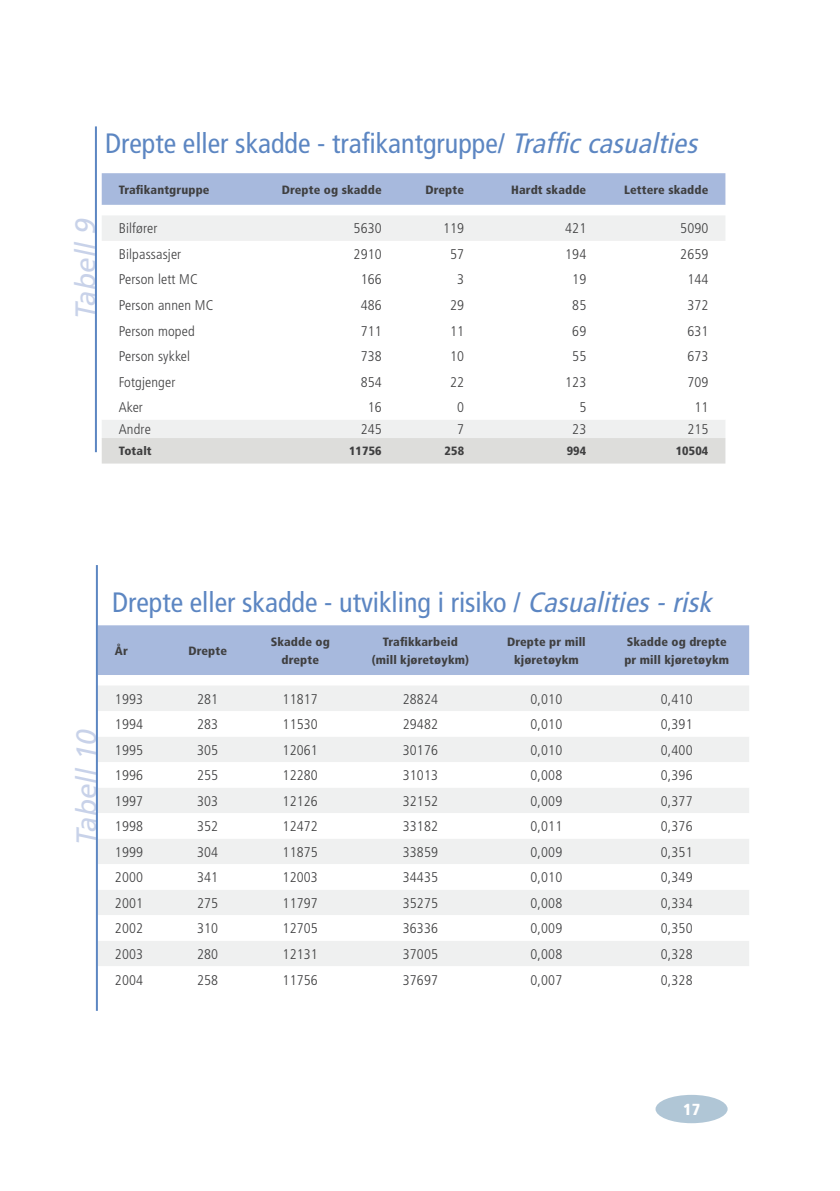
<style>
.page{position:relative;width:840px;height:1191px;background:#fff}
.page>*{position:absolute;margin:0;border:0;box-sizing:border-box;transform-origin:0 0}
.t1{font:condensed 28px "Frutiger";color:#5c86c2}
.t2{font:italic 28px "Frutiger";color:#c8d2e9}
.t3{font:900 condensed 16px "Frutiger";color:#fff}
.t4{font:300 condensed 14px "Frutiger";letter-spacing:.01em;color:#3f3f40}
.t5{font:900 condensed 12px/18px "Frutiger";letter-spacing:.01em;color:#3f3f40;text-align:center}
.s1{font-style:italic}
</style>
<div class="page">
<div style="left:98px;top:625px;width:650px;height:50px;background:#a7b9dd"></div>
<div style="left:98px;top:686px;width:650px;height:25px;background:#eff0f0"></div>
<svg style="left:98px;top:737px;width:650px;height:229px;fill:#eff0f0"></svg>
<hr style="left:96px;top:565px;width:2px;height:445px;background:#5c86c2">
<div style="left:102px;top:173px;width:623px;height:32px;background:#a7b9dd"></div>
<div style="left:102px;top:216px;width:623px;height:222px;background:#eff0f0"></div>
<svg style="left:102px;top:241px;width:623px;height:178px"></svg>
<div style="left:102px;top:438px;width:623px;height:25px;background:#dddddb"></div>
<hr style="left:95px;top:126px;width:2px;height:326px;background:#5c86c2">
<div style="left:655px;top:1094px;width:72px;height:29px;background:#b0c6d6;border-radius:50%"></div>
<h1 class="t2" style="left:69px;top:319px;width:102px;rotate:-90deg">Tabell 9</h1>
<h1 class="t1" style="left:105px;top:127px;width:600px">Drepte eller skadde - trafikantgruppe/ <span class="s1">Trafficcasualties</span></h1>
<p class="t5" style="left:119px;top:180px;width:92px">Trafikantgruppe</p>
<p class="t5" style="left:281px;top:180px;width:101px">Drepte og skadde</p>
<p class="t5" style="left:425px;top:180px;width:40px">Drepte</p>
<p class="t5" style="left:511px;top:180px;width:76px">Hardt skadde</p>
<p class="t5" style="left:623px;top:180px;width:86px">Lettere skadde</p>
<p class="t4" style="left:119px;top:221px;width:40px">Bilfører</p>
<p class="t4" style="left:353px;top:221px;width:30px">5630</p>
<p class="t4" style="left:443px;top:221px;width:23px">119</p>
<p class="t4" style="left:565px;top:221px;width:23px">421</p>
<p class="t4" style="left:680px;top:221px;width:30px">5090</p>
<p class="t4" style="left:119px;top:246px;width:64px">Bilpassasjer</p>
<p class="t4" style="left:353px;top:246px;width:30px">2910</p>
<p class="t4" style="left:450px;top:246px;width:15px">57</p>
<p class="t4" style="left:565px;top:246px;width:23px">194</p>
<p class="t4" style="left:680px;top:246px;width:30px">2659</p>
<p class="t4" style="left:119px;top:272px;width:81px">Person lett MC</p>
<p class="t4" style="left:360px;top:272px;width:23px">166</p>
<p class="t4" style="left:457px;top:272px;width:8px">3</p>
<p class="t4" style="left:572px;top:272px;width:15px">19</p>
<p class="t4" style="left:687px;top:272px;width:23px">144</p>
<p class="t4" style="left:119px;top:297px;width:96px">Person annen MC</p>
<p class="t4" style="left:360px;top:297px;width:23px">486</p>
<p class="t4" style="left:450px;top:297px;width:15px">29</p>
<p class="t4" style="left:572px;top:297px;width:15px">85</p>
<p class="t4" style="left:687px;top:297px;width:23px">372</p>
<p class="t4" style="left:119px;top:323px;width:77px">Person moped</p>
<p class="t4" style="left:360px;top:323px;width:23px">711</p>
<p class="t4" style="left:450px;top:323px;width:15px">11</p>
<p class="t4" style="left:572px;top:323px;width:15px">69</p>
<p class="t4" style="left:687px;top:323px;width:23px">631</p>
<p class="t4" style="left:119px;top:348px;width:73px">Person sykkel</p>
<p class="t4" style="left:360px;top:348px;width:23px">738</p>
<p class="t4" style="left:450px;top:348px;width:15px">10</p>
<p class="t4" style="left:572px;top:348px;width:15px">55</p>
<p class="t4" style="left:687px;top:348px;width:23px">673</p>
<p class="t4" style="left:119px;top:374px;width:58px">Fotgjenger</p>
<p class="t4" style="left:360px;top:374px;width:23px">854</p>
<p class="t4" style="left:450px;top:374px;width:15px">22</p>
<p class="t4" style="left:565px;top:374px;width:23px">123</p>
<p class="t4" style="left:687px;top:374px;width:23px">709</p>
<p class="t4" style="left:119px;top:399px;width:26px">Aker</p>
<p class="t4" style="left:367px;top:399px;width:15px">16</p>
<p class="t4" style="left:457px;top:399px;width:8px">0</p>
<p class="t4" style="left:579px;top:399px;width:8px">5</p>
<p class="t4" style="left:694px;top:399px;width:15px">11</p>
<p class="t4" style="left:119px;top:421px;width:34px">Andre</p>
<p class="t4" style="left:360px;top:421px;width:23px">245</p>
<p class="t4" style="left:457px;top:421px;width:8px">7</p>
<p class="t4" style="left:572px;top:421px;width:15px">23</p>
<p class="t4" style="left:687px;top:421px;width:23px">215</p>
<p class="t5" style="left:119px;top:442px;width:34px">Totalt</p>
<p class="t5" style="left:349px;top:442px;width:34px">11756</p>
<p class="t5" style="left:444px;top:442px;width:21px">258</p>
<p class="t5" style="left:566px;top:442px;width:21px">994</p>
<p class="t5" style="left:675px;top:442px;width:34px">10504</p>
<h1 class="t2" style="left:70px;top:845px;width:118px;rotate:-90deg">Tabell 10</h1>
<h1 class="t1" style="left:112px;top:586px;width:607px">Drepte eller skadde - utvikling i risiko / <span class="s1">Casualities-risk</span></h1>
<p class="t5" style="left:115px;top:641px;width:14px">År</p>
<p class="t5" style="left:188px;top:641px;width:40px">Drepte</p>
<p class="t5" style="left:270px;top:632px;width:61px">Skadde og drepte</p>
<p class="t5" style="left:371px;top:632px;width:99px">Trafikkarbeid (mill kjøretøykm)</p>
<p class="t5" style="left:507px;top:632px;width:80px">Drepte pr mill kjøretøykm</p>
<p class="t5" style="left:624px;top:632px;width:106px;text-align:left">Skadde og drepte pr mill kjøretøykm</p>
<p class="t4" style="left:115px;top:690px;width:30px">1993</p>
<p class="t4" style="left:197px;top:690px;width:23px">281</p>
<p class="t4" style="left:282px;top:690px;width:37px">11817</p>
<p class="t4" style="left:402px;top:690px;width:37px">28824</p>
<p class="t4" style="left:530px;top:690px;width:33px">0,010</p>
<p class="t4" style="left:660px;top:690px;width:33px">0,410</p>
<p class="t4" style="left:115px;top:716px;width:30px">1994</p>
<p class="t4" style="left:197px;top:716px;width:23px">283</p>
<p class="t4" style="left:282px;top:716px;width:37px">11530</p>
<p class="t4" style="left:402px;top:716px;width:37px">29482</p>
<p class="t4" style="left:530px;top:716px;width:33px">0,010</p>
<p class="t4" style="left:660px;top:716px;width:33px">0,391</p>
<p class="t4" style="left:115px;top:742px;width:30px">1995</p>
<p class="t4" style="left:197px;top:742px;width:23px">305</p>
<p class="t4" style="left:282px;top:742px;width:37px">12061</p>
<p class="t4" style="left:402px;top:742px;width:37px">30176</p>
<p class="t4" style="left:530px;top:742px;width:33px">0,010</p>
<p class="t4" style="left:660px;top:742px;width:33px">0,400</p>
<p class="t4" style="left:115px;top:767px;width:30px">1996</p>
<p class="t4" style="left:197px;top:767px;width:23px">255</p>
<p class="t4" style="left:282px;top:767px;width:37px">12280</p>
<p class="t4" style="left:402px;top:767px;width:37px">31013</p>
<p class="t4" style="left:530px;top:767px;width:33px">0,008</p>
<p class="t4" style="left:660px;top:767px;width:33px">0,396</p>
<p class="t4" style="left:115px;top:793px;width:30px">1997</p>
<p class="t4" style="left:197px;top:793px;width:23px">303</p>
<p class="t4" style="left:282px;top:793px;width:37px">12126</p>
<p class="t4" style="left:402px;top:793px;width:37px">32152</p>
<p class="t4" style="left:530px;top:793px;width:33px">0,009</p>
<p class="t4" style="left:660px;top:793px;width:33px">0,377</p>
<p class="t4" style="left:115px;top:818px;width:30px">1998</p>
<p class="t4" style="left:197px;top:818px;width:23px">352</p>
<p class="t4" style="left:282px;top:818px;width:37px">12472</p>
<p class="t4" style="left:402px;top:818px;width:37px">33182</p>
<p class="t4" style="left:530px;top:818px;width:33px">0,011</p>
<p class="t4" style="left:660px;top:818px;width:33px">0,376</p>
<p class="t4" style="left:115px;top:844px;width:30px">1999</p>
<p class="t4" style="left:197px;top:844px;width:23px">304</p>
<p class="t4" style="left:282px;top:844px;width:37px">11875</p>
<p class="t4" style="left:402px;top:844px;width:37px">33859</p>
<p class="t4" style="left:530px;top:844px;width:33px">0,009</p>
<p class="t4" style="left:660px;top:844px;width:33px">0,351</p>
<p class="t4" style="left:115px;top:869px;width:30px">2000</p>
<p class="t4" style="left:197px;top:869px;width:23px">341</p>
<p class="t4" style="left:282px;top:869px;width:37px">12003</p>
<p class="t4" style="left:402px;top:869px;width:37px">34435</p>
<p class="t4" style="left:530px;top:869px;width:33px">0,010</p>
<p class="t4" style="left:660px;top:869px;width:33px">0,349</p>
<p class="t4" style="left:115px;top:895px;width:30px">2001</p>
<p class="t4" style="left:197px;top:895px;width:23px">275</p>
<p class="t4" style="left:282px;top:895px;width:37px">11797</p>
<p class="t4" style="left:402px;top:895px;width:37px">35275</p>
<p class="t4" style="left:530px;top:895px;width:33px">0,008</p>
<p class="t4" style="left:660px;top:895px;width:33px">0,334</p>
<p class="t4" style="left:115px;top:920px;width:30px">2002</p>
<p class="t4" style="left:197px;top:920px;width:23px">310</p>
<p class="t4" style="left:282px;top:920px;width:37px">12705</p>
<p class="t4" style="left:402px;top:920px;width:37px">36336</p>
<p class="t4" style="left:530px;top:920px;width:33px">0,009</p>
<p class="t4" style="left:660px;top:920px;width:33px">0,350</p>
<p class="t4" style="left:115px;top:946px;width:30px">2003</p>
<p class="t4" style="left:197px;top:946px;width:23px">280</p>
<p class="t4" style="left:282px;top:946px;width:37px">12131</p>
<p class="t4" style="left:402px;top:946px;width:37px">37005</p>
<p class="t4" style="left:530px;top:946px;width:33px">0,008</p>
<p class="t4" style="left:660px;top:946px;width:33px">0,328</p>
<p class="t4" style="left:115px;top:972px;width:30px">2004</p>
<p class="t4" style="left:197px;top:972px;width:23px">258</p>
<p class="t4" style="left:282px;top:972px;width:37px">11756</p>
<p class="t4" style="left:402px;top:972px;width:37px">37697</p>
<p class="t4" style="left:530px;top:972px;width:33px">0,007</p>
<p class="t4" style="left:660px;top:972px;width:33px">0,328</p>
<p class="t3" style="left:682px;top:1099px;width:19px">17</p>
</div>
